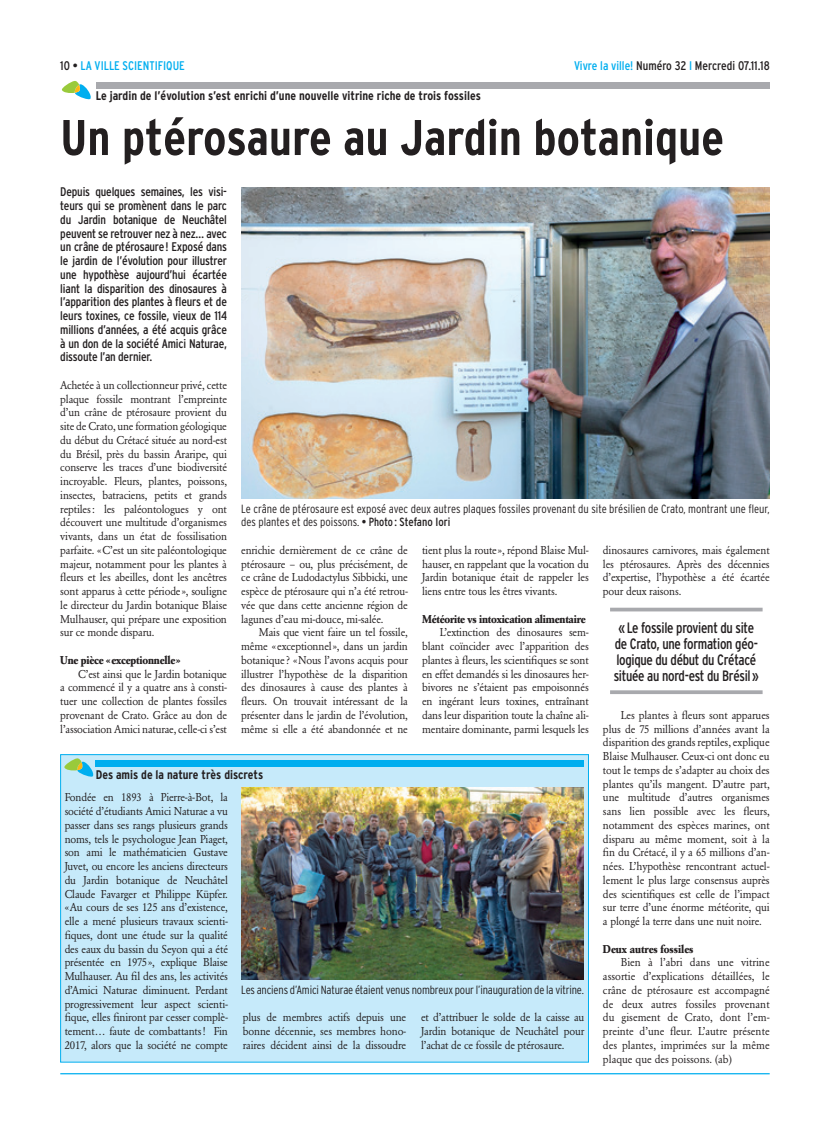
<style>
.page{position:relative;width:830px;height:1134px;background:#fff}
.page>*{position:absolute;margin:0;border:0;box-sizing:border-box;transform-origin:0 0}
.t1{font:700 condensed 50px "Interstate";color:#231f20}
.t2{font:condensed 15px/16.2px "Interstate";letter-spacing:-.02em;color:#231f20;text-align:center;scale:.95 1}
.t3{font:condensed 12.5px/13.8px "Interstate";letter-spacing:-.015em;color:#231f20;text-align:justify}
.t4{font:700 condensed 12.5px "Interstate";color:#231f20}
.t5{font:condensed 12.5px "Interstate";color:#00aeef}
.t6{font:300 condensed 11.88px/13.8px "Interstate";letter-spacing:-.005em;color:#231f20}
.t7{font:11.25px/13.8px "Garamond BE";letter-spacing:-.015em;color:#231f20;text-align:justify;scale:.95 1}
.t8{font:700 11.25px "Garamond BE";letter-spacing:-.015em;color:#231f20;scale:.95 1}
.s1{color:#00aeef}
.s2{color:#231f20}
.s3{font-weight:400}
</style>
<div class="page">
<hr style="left:60px;top:1073px;width:709px;height:1px;background:#00aeef">
<div style="left:61px;top:755px;width:527px;height:307px;background:#c6eafa"></div>
<div style="left:60px;top:754px;width:528px;height:308px;border:1px solid #00aeef"></div>
<div style="left:96px;top:760px;width:488px;height:6px;background:#00aeef"></div>
<svg style="left:64px;top:758px;width:29px;height:19px"></svg>
<img style="left:241px;top:787px;width:342px;height:193px">
<div style="left:96px;top:83px;width:673px;height:6px;background:#a8a9ad"></div>
<svg style="left:62px;top:81px;width:29px;height:18px"></svg>
<img style="left:241px;top:187px;width:528px;height:312px">
<hr style="left:609px;top:608px;width:153px;height:3px;background:#a8a9ad">
<svg style="left:610px;top:690px;width:152px;height:4px"></svg>
<p class="t3" style="left:573px;top:59px;width:197px"><span class="s1">Vivre la ville!</span> Numéro 32 <span class="s1">I</span> Mercredi 07.11.18</p>
<p class="t5" style="left:60px;top:59px;width:126px"><span class="s2">10 •</span> LA VILLE SCIENTIFIQUE</p>
<p class="t4" style="left:96px;top:89px;width:386px">Le jardin de l’évolution s’est enrichi d’une nouvelle vitrine riche de trois fossiles</p>
<h1 class="t1" style="left:60px;top:110px;width:665px">Un ptérosaure au Jardin botanique</h1>
<p class="t3" style="left:60px;top:185px;width:168px">Depuis quelques semaines, les visi&shy;teurs qui se promènent dans le parc du Jardin botanique de Neuchâtel peuvent se retrouver nez à nez… avec un crâne de ptérosaure! Exposé dans le jardin de l’évolution pour illustrer une hypothèse aujourd’hui écartée liant la disparition des dinosaures à l’apparition des plantes à fleurs et de leurs toxines, ce fossile, vieux de 114 millions d’années, a été acquis grâce à un don de la société Amici Naturae, dissoute l’an dernier.</p>
<p class="t7" style="left:60px;top:378px;width:177px">Achetée à un collectionneur privé, cette plaque fossile montrant l’empreinte d’un crâne de ptérosaure provient du site de Crato, une formation géologique du début du Crétacé située au nord-est du Brésil, près du bassin Araripe, qui conserve les traces d’une biodiversité incroyable. Fleurs, plantes, poissons, insectes, batraciens, petits et grands reptiles: les paléontologues y ont découvert une multitude d’organismes vivants, dans un état de fossilisation parfaite. «C’est un site paléontologique majeur, notamment pour les plantes à fleurs et les abeilles, dont les ancêtres sont apparus à cette période», souligne le directeur du Jardin botanique Blaise Mulhauser, qui prépare une exposition sur ce monde disparu.</p>
<p class="t8" style="left:60px;top:653px;width:128px">Une pièce «exceptionnelle»</p>
<p class="t7" style="left:60px;top:667px;width:177px;text-indent:18px">C’est ainsi que le Jardin botanique a commencé il y a quatre ans à consti&shy;tuer une collection de plantes fossiles provenant de Crato. Grâce au don de l’association Amici naturae, celle-ci s’est</p>
<p class="t6" style="left:241px;top:501px;width:529px">Le crâne de ptérosaure est exposé avec deux autres plaques fossiles provenant du site brésilien de Crato, montrant une fleur, des plantes et des poissons. <span class="s3">• Photo : Stefano Iori</span></p>
<p class="t7" style="left:422px;top:543px;width:177px">tient plus la route», répond Blaise Mul&shy;hauser, en rappelant que la vocation du Jardin botanique était de rappeler les liens entre tous les êtres vivants.</p>
<p class="t8" style="left:422px;top:612px;width:174px">Météorite vs intoxication alimentaire</p>
<p class="t7" style="left:422px;top:626px;width:177px;text-indent:18px">L’extinction des dinosaures sem&shy;blant coïncider avec l’apparition des plantes à fleurs, les scientifiques se sont en effet demandés si les dinosaures her&shy;bivores ne s’étaient pas empoisonnés en ingérant leurs toxines, entraînant dans leur disparition toute la chaîne ali&shy;mentaire dominante, parmi lesquels les</p>
<p class="t7" style="left:241px;top:543px;width:177px">enrichie dernièrement de ce crâne de ptérosaure – ou, plus précisément, de ce crâne de Ludodactylus Sibbicki, une espèce de ptérosaure qui n’a été retrou&shy;vée que dans cette ancienne région de lagunes d’eau mi-douce, mi-salée.</p>
<p class="t7" style="left:241px;top:626px;width:177px;text-indent:18px">Mais que vient faire un tel fossile, même «exceptionnel», dans un jardin botanique? «Nous l’avons acquis pour illustrer l’hypothèse de la disparition des dinosaures à cause des plantes à fleurs. On trouvait intéressant de la présenter dans le jardin de l’évolution, même si elle a été abandonnée et ne</p>
<p class="t7" style="left:602px;top:543px;width:177px">dinosaures carnivores, mais également les ptérosaures. Après des décennies d’expertise, l’hypothèse a été écartée pour deux raisons.</p>
<h2 class="t2" style="left:613px;top:619px;width:154px">«Le fossile provient du site de Crato, une formation géo&shy;logique du début du Crétacé située au nord-est du Brésil»</h2>
<p class="t7" style="left:602px;top:708px;width:177px;text-indent:18px">Les plantes à fleurs sont apparues plus de 75 millions d’années avant la disparition des grands reptiles, explique Blaise Mulhauser. Ceux-ci ont donc eu tout le temps de s’adapter au choix des plantes qu’ils mangent. D’autre part, une multitude d’autres organismes sans lien possible avec les fleurs, notamment des espèces marines, ont disparu au même moment, soit à la fin du Crétacé, il y a 65 millions d’an&shy;nées. L’hypothèse rencontrant actuel&shy;lement le plus large consensus auprès des scientifiques est celle de l’impact sur terre d’une énorme météorite, qui a plongé la terre dans une nuit noire.</p>
<p class="t8" style="left:602px;top:942px;width:97px">Deux autres fossiles</p>
<p class="t7" style="left:602px;top:956px;width:177px;text-indent:18px">Bien à l’abri dans une vitrine assortie d’explications détaillées, le crâne de ptérosaure est accompagné de deux autres fossiles provenant du gisement de Crato, dont l’em&shy;preinte d’une fleur. L’autre présente des plantes, imprimées sur la même plaque que des poissons. (ab)</p>
<p class="t4" style="left:96px;top:768px;width:169px">Des amis de la nature très discrets</p>
<p class="t7" style="left:65px;top:791px;width:173px">Fondée en 1893 à Pierre-à-Bot, la société d’étudiants Amici Naturae a vu passer dans ses rangs plusieurs grands noms, tels le psychologue Jean Piaget, son ami le mathématicien Gustave Juvet, ou encore les anciens directeurs du Jardin botanique de Neuchâtel Claude Favarger et Philippe Küpfer. «Au cours de ses 125 ans d’existence, elle a mené plusieurs travaux scienti&shy;fiques, dont une étude sur la qualité des eaux du bassin du Seyon qui a été présentée en 1975», explique Blaise Mulhauser. Au fil des ans, les activités d’Amici Naturae diminuent. Perdant progressivement leur aspect scienti&shy;fique, elles finiront par cesser complè&shy;tement… faute de combattants! Fin 2017, alors que la société ne compte</p>
<p class="t6" style="left:241px;top:983px;width:344px">Les anciens d’Amici Naturae étaient venus nombreux pour l’inauguration de la vitrine.</p>
<p class="t7" style="left:243px;top:1011px;width:173px">plus de membres actifs depuis une bonne décennie, ses membres hono&shy;raires décident ainsi de la dissoudre</p>
<p class="t7" style="left:421px;top:1011px;width:173px">et d’attribuer le solde de la caisse au Jardin botanique de Neuchâtel pour l’achat de ce fossile de ptérosaure.</p>
</div>
